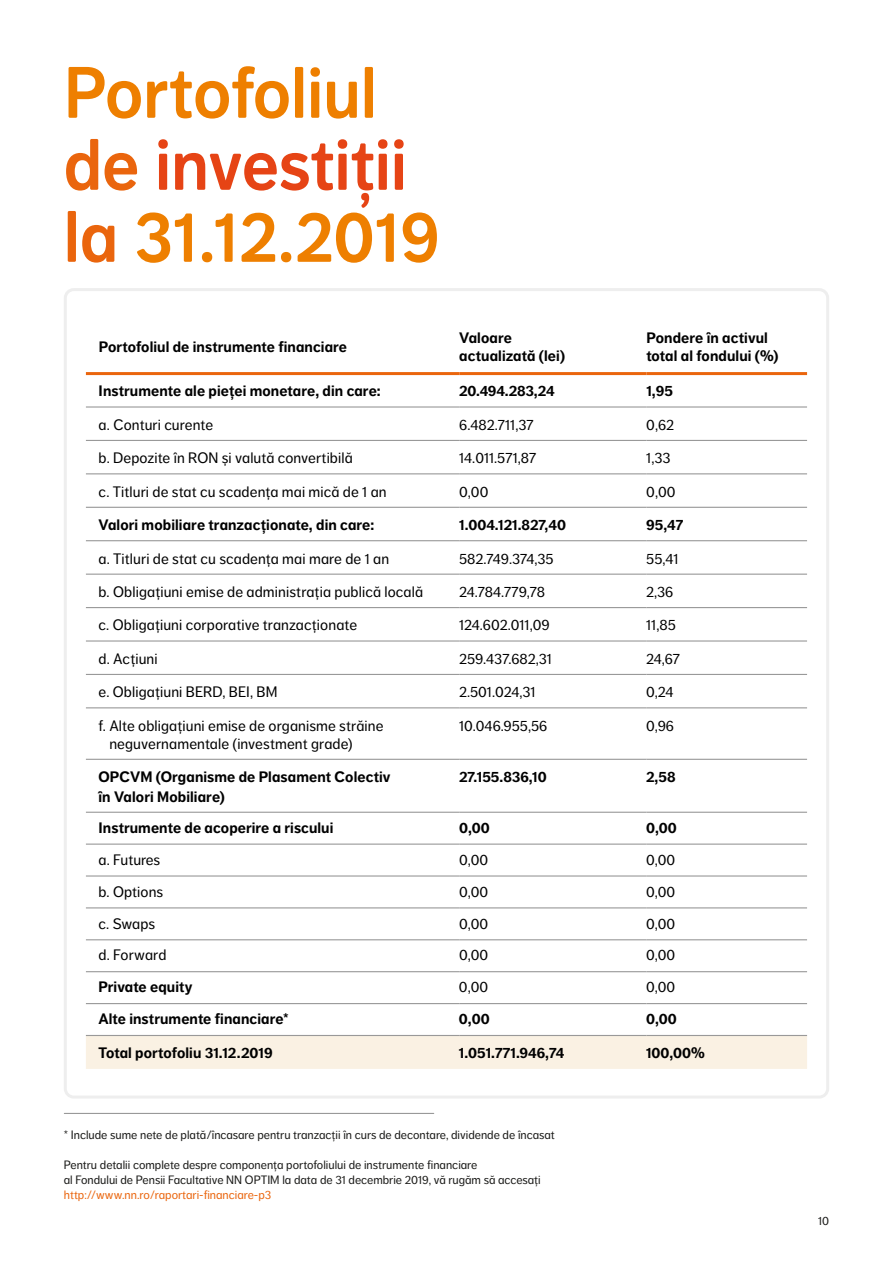
<style>
.page{position:relative;width:893px;height:1263px;background:#fff}
.page>*{position:absolute;margin:0;border:0;box-sizing:border-box;transform-origin:0 0}
.t1{font:72px/72px "NN Dagny Display";color:#ee7f00}
.t2{font:15px/18px "NN Dagny Text";letter-spacing:.005em;color:#000}
.t3{font:700 15px/18px "NN Dagny Text";letter-spacing:.005em;color:#000}
.t4{font:700 15px "NN Dagny Text";letter-spacing:-.015em;color:#000}
.t5{font:12px/15px "NN Dagny Text";color:#1a1a18}
.t6{font:12px "NN Dagny Text";color:#ea650d}
.s1{color:#ea650d}
.s2{color:#e64415}
</style>
<div class="page">
<div style="left:86px;top:1036px;width:721px;height:33px;background:#faf1e3"></div>
<hr style="left:86px;top:372px;width:373px;height:3px;background:#ea650d">
<hr style="left:459px;top:372px;width:187px;height:3px;background:#ea650d">
<hr style="left:646px;top:372px;width:161px;height:3px;background:#ea650d">
<hr style="left:86px;top:406px;width:373px;height:2px;background:#999">
<hr style="left:459px;top:406px;width:187px;height:2px;background:#999">
<hr style="left:646px;top:406px;width:161px;height:2px;background:#999">
<hr style="left:86px;top:440px;width:373px;height:1px;background:#999">
<hr style="left:86px;top:473px;width:373px;height:1px;background:#999">
<hr style="left:86px;top:507px;width:373px;height:1px;background:#999">
<hr style="left:86px;top:540px;width:373px;height:1px;background:#999">
<hr style="left:86px;top:574px;width:373px;height:1px;background:#999">
<hr style="left:86px;top:607px;width:373px;height:1px;background:#999">
<hr style="left:86px;top:640px;width:373px;height:1px;background:#999">
<hr style="left:86px;top:674px;width:373px;height:1px;background:#999">
<hr style="left:86px;top:707px;width:373px;height:1px;background:#999">
<hr style="left:86px;top:759px;width:373px;height:1px;background:#999">
<hr style="left:86px;top:812px;width:373px;height:1px;background:#999">
<hr style="left:86px;top:843px;width:373px;height:2px;background:#999">
<hr style="left:86px;top:875px;width:373px;height:1px;background:#999">
<hr style="left:86px;top:907px;width:373px;height:1px;background:#999">
<hr style="left:86px;top:939px;width:373px;height:1px;background:#999">
<hr style="left:86px;top:971px;width:373px;height:1px;background:#999">
<hr style="left:86px;top:1003px;width:373px;height:1px;background:#999">
<hr style="left:459px;top:440px;width:187px;height:1px;background:#999">
<hr style="left:646px;top:440px;width:161px;height:1px;background:#999">
<hr style="left:459px;top:473px;width:187px;height:1px;background:#999">
<hr style="left:646px;top:473px;width:161px;height:1px;background:#999">
<hr style="left:459px;top:507px;width:187px;height:1px;background:#999">
<hr style="left:646px;top:507px;width:161px;height:1px;background:#999">
<hr style="left:459px;top:540px;width:187px;height:1px;background:#999">
<hr style="left:646px;top:540px;width:161px;height:1px;background:#999">
<hr style="left:459px;top:574px;width:187px;height:1px;background:#999">
<hr style="left:646px;top:574px;width:161px;height:1px;background:#999">
<hr style="left:459px;top:607px;width:187px;height:1px;background:#999">
<hr style="left:646px;top:607px;width:161px;height:1px;background:#999">
<hr style="left:459px;top:640px;width:187px;height:1px;background:#999">
<hr style="left:646px;top:640px;width:161px;height:1px;background:#999">
<hr style="left:459px;top:674px;width:187px;height:1px;background:#999">
<hr style="left:646px;top:674px;width:161px;height:1px;background:#999">
<hr style="left:459px;top:707px;width:187px;height:1px;background:#999">
<hr style="left:646px;top:707px;width:161px;height:1px;background:#999">
<hr style="left:459px;top:759px;width:187px;height:1px;background:#999">
<hr style="left:646px;top:759px;width:161px;height:1px;background:#999">
<hr style="left:459px;top:812px;width:187px;height:1px;background:#999">
<hr style="left:646px;top:812px;width:161px;height:1px;background:#999">
<hr style="left:459px;top:843px;width:187px;height:2px;background:#999">
<hr style="left:646px;top:843px;width:161px;height:2px;background:#999">
<hr style="left:459px;top:875px;width:187px;height:1px;background:#999">
<hr style="left:646px;top:875px;width:161px;height:1px;background:#999">
<hr style="left:459px;top:907px;width:187px;height:1px;background:#999">
<hr style="left:646px;top:907px;width:161px;height:1px;background:#999">
<hr style="left:459px;top:939px;width:187px;height:1px;background:#999">
<hr style="left:646px;top:939px;width:161px;height:1px;background:#999">
<hr style="left:459px;top:971px;width:187px;height:1px;background:#999">
<hr style="left:646px;top:971px;width:161px;height:1px;background:#999">
<hr style="left:459px;top:1003px;width:187px;height:1px;background:#999">
<hr style="left:646px;top:1003px;width:161px;height:1px;background:#999">
<hr style="left:86px;top:1035px;width:373px;height:1px;background:#999">
<hr style="left:459px;top:1035px;width:187px;height:1px;background:#999">
<hr style="left:646px;top:1035px;width:161px;height:1px;background:#999">
<div style="left:64px;top:288px;width:765px;height:810px;border:3px solid #eee;border-radius:9px"></div>
<hr style="left:64px;top:1113px;width:370px;height:1px;background:#999">
<h1 class="t1" style="left:64px;top:57px;width:377px">Portofoliul <span class="s1">de</span> <span class="s2">investiții </span><span class="s1">la</span> 31.12.2019</h1>
<p class="t3" style="left:99px;top:338px;width:250px">Portofoliul de instrumente financiare</p>
<p class="t3" style="left:459px;top:329px;width:107px">Valoare actualizată (lei)</p>
<p class="t3" style="left:646px;top:329px;width:134px">Pondere în activul total al fondului (%)</p>
<p class="t3" style="left:99px;top:382px;width:283px">Instrumente ale pieței monetare, din care:</p>
<p class="t4" style="left:459px;top:382px;width:97px">20.494.283,24</p>
<p class="t3" style="left:646px;top:382px;width:28px">1,95</p>
<p class="t2" style="left:99px;top:416px;width:116px">a. Conturi curente</p>
<p class="t2" style="left:459px;top:416px;width:76px">6.482.711,37</p>
<p class="t2" style="left:646px;top:416px;width:29px">0,62</p>
<p class="t2" style="left:99px;top:449px;width:256px">b. Depozite în RON și valută convertibilă</p>
<p class="t2" style="left:459px;top:449px;width:79px">14.011.571,87</p>
<p class="t2" style="left:646px;top:449px;width:26px">1,33</p>
<p class="t2" style="left:99px;top:482px;width:290px">c. Titluri de stat cu scadența mai mică de 1 an</p>
<p class="t2" style="left:459px;top:482px;width:31px">0,00</p>
<p class="t2" style="left:646px;top:482px;width:31px">0,00</p>
<p class="t3" style="left:99px;top:516px;width:277px">Valori mobiliare tranzacționate, din care:</p>
<p class="t3" style="left:459px;top:516px;width:108px">1.004.121.827,40</p>
<p class="t3" style="left:646px;top:516px;width:39px">95,47</p>
<p class="t2" style="left:99px;top:549px;width:292px">a. Titluri de stat cu scadența mai mare de 1 an</p>
<p class="t2" style="left:459px;top:549px;width:96px">582.749.374,35</p>
<p class="t2" style="left:646px;top:549px;width:34px">55,41</p>
<p class="t2" style="left:99px;top:583px;width:326px">b. Obligațiuni emise de administrația publică locală</p>
<p class="t2" style="left:459px;top:583px;width:87px">24.784.779,78</p>
<p class="t2" style="left:646px;top:583px;width:29px">2,36</p>
<p class="t2" style="left:99px;top:616px;width:260px">c. Obligațiuni corporative tranzacționate</p>
<p class="t2" style="left:459px;top:616px;width:92px">124.602.011,09</p>
<p class="t2" style="left:646px;top:616px;width:31px">11,85</p>
<p class="t2" style="left:99px;top:650px;width:61px">d. Acțiuni</p>
<p class="t2" style="left:459px;top:650px;width:94px">259.437.682,31</p>
<p class="t2" style="left:646px;top:650px;width:35px">24,67</p>
<p class="t2" style="left:99px;top:683px;width:180px">e. Obligațiuni BERD, BEI, BM</p>
<p class="t2" style="left:459px;top:683px;width:78px">2.501.024,31</p>
<p class="t2" style="left:646px;top:683px;width:29px">0,24</p>
<p class="t2" style="left:109px;top:716px;width:276px;text-indent:-11px">f. Alte obligațiuni emise de organisme străine neguvernamentale (investment grade)</p>
<p class="t2" style="left:459px;top:716px;width:90px">10.046.955,56</p>
<p class="t2" style="left:646px;top:716px;width:29px">0,96</p>
<p class="t3" style="left:99px;top:767px;width:294px;line-height:19.5px">OPCVM (Organisme de Plasament Colectiv în Valori Mobiliare)</p>
<p class="t3" style="left:459px;top:768px;width:89px">27.155.836,10</p>
<p class="t3" style="left:646px;top:768px;width:31px">2,58</p>
<p class="t3" style="left:98px;top:819px;width:236px">Instrumente de acoperire a riscului</p>
<p class="t3" style="left:459px;top:819px;width:32px">0,00</p>
<p class="t3" style="left:646px;top:819px;width:32px">0,00</p>
<p class="t2" style="left:98px;top:850px;width:63px">a. Futures</p>
<p class="t2" style="left:459px;top:850px;width:31px">0,00</p>
<p class="t2" style="left:646px;top:850px;width:31px">0,00</p>
<p class="t2" style="left:98px;top:882px;width:66px">b. Options</p>
<p class="t2" style="left:459px;top:882px;width:31px">0,00</p>
<p class="t2" style="left:646px;top:882px;width:31px">0,00</p>
<p class="t2" style="left:98px;top:914px;width:58px">c. Swaps</p>
<p class="t2" style="left:459px;top:914px;width:31px">0,00</p>
<p class="t2" style="left:646px;top:914px;width:31px">0,00</p>
<p class="t2" style="left:98px;top:946px;width:69px">d. Forward</p>
<p class="t2" style="left:459px;top:946px;width:31px">0,00</p>
<p class="t2" style="left:646px;top:946px;width:31px">0,00</p>
<p class="t3" style="left:98px;top:978px;width:96px">Private equity</p>
<p class="t2" style="left:459px;top:978px;width:31px">0,00</p>
<p class="t2" style="left:646px;top:978px;width:31px">0,00</p>
<p class="t3" style="left:98px;top:1010px;width:192px">Alte instrumente financiare*</p>
<p class="t3" style="left:459px;top:1010px;width:32px">0,00</p>
<p class="t3" style="left:646px;top:1010px;width:32px">0,00</p>
<p class="t3" style="left:98px;top:1044px;width:176px">Total portofoliu 31.12.2019</p>
<p class="t3" style="left:459px;top:1044px;width:107px">1.051.771.946,74</p>
<p class="t3" style="left:646px;top:1044px;width:60px">100,00%</p>
<p class="t5" style="left:64px;top:1127px;width:493px">* Include sume nete de plată/încasare pentru tranzacții în curs de decontare, dividende de încasat</p>
<p class="t5" style="left:64px;top:1157px;width:478px">Pentru detalii complete despre componența portofoliului de instrumente financiare<br>al Fondului de Pensii Facultative NN OPTIM la data de 31 decembrie 2019, vă rugăm să accesați</p>
<p class="t6" style="left:64px;top:1188px;width:209px">http://www.nn.ro/raportari-financiare-p3</p>
<p class="t5" style="left:818px;top:1214px;width:13px">10</p>
</div>
